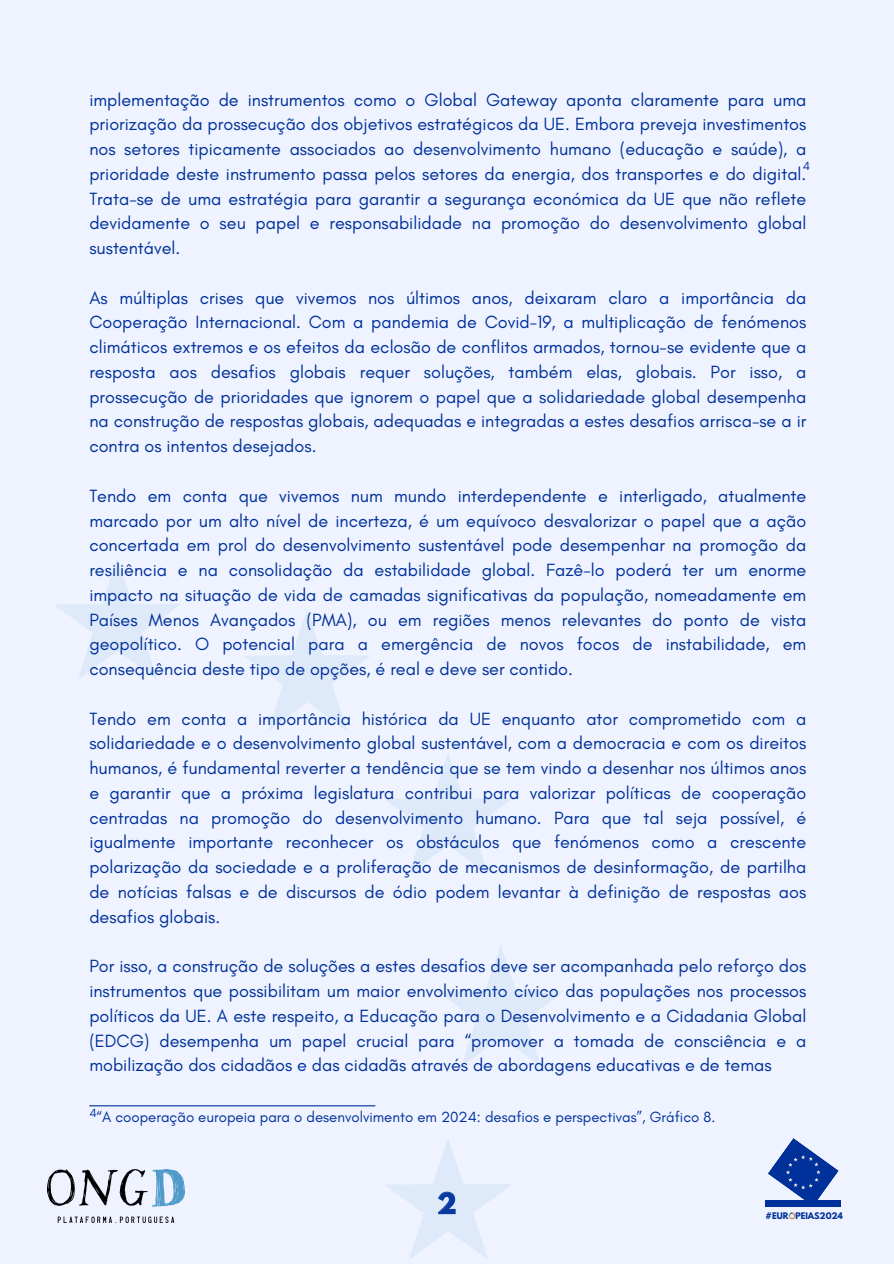
<style>
.page{position:relative;width:894px;height:1264px;background:#fff}
.page>*{position:absolute;margin:0;border:0;box-sizing:border-box;transform-origin:0 0}
.t1{font:700 25.5px "League Spartan";color:#00309a}
.t2{font:18px/24.8px "Glacial Indifference";color:#00309a;text-align:justify}
.t3{font:15px "Glacial Indifference";color:#00309a}
.t4{font:12px "Glacial Indifference";color:#00309a}
.t5{font:700 8.1px "League Spartan";color:#00309a}
</style>
<div class="page">
<div style="left:0;top:0;width:893px;height:1263px;background:#eef3ff"></div>
<div style="left:765px;top:1199px;width:75px;height:7px;background:#00309a"></div>
<svg style="left:767px;top:1138px;width:71px;height:62px"></svg>
<svg style="left:788px;top:1212px;width:7px;height:7px"></svg>
<svg style="left:54px;top:559px;width:126px;height:120px"></svg>
<svg style="left:244px;top:610px;width:126px;height:120px"></svg>
<svg style="left:385px;top:754px;width:126px;height:120px"></svg>
<svg style="left:438px;top:945px;width:126px;height:121px"></svg>
<svg style="left:386px;top:1140px;width:125px;height:119px"></svg>
<img style="left:47px;top:1169px;width:138px;height:53px">
<hr style="left:89px;top:1105px;width:286px;height:1px;background:#00309a">
<h1 class="t2" style="left:89px;top:87px;width:718px">implementação de instrumentos como o Global Gateway aponta claramente para uma priorização da prossecução dos objetivos estratégicos da UE. Embora preveja investimentos nos setores tipicamente associados ao desenvolvimento humano (educação e saúde), a prioridade deste instrumento passa pelos setores da energia, dos transportes e do digital.<br>Trata-se de uma estratégia para garantir a segurança económica da UE que não reflete devidamente o seu papel e responsabilidade na promoção do desenvolvimento global sustentável.</h1>
<h1 class="t2" style="left:89px;top:285px;width:718px">As múltiplas crises que vivemos nos últimos anos, deixaram claro a importância da Cooperação Internacional. Com a pandemia de Covid-19, a multiplicação de fenómenos climáticos extremos e os efeitos da eclosão de conflitos armados, tornou-se evidente que a resposta aos desafios globais requer soluções, também elas, globais. Por isso, a prossecução de prioridades que ignorem o papel que a solidariedade global desempenha na construção de respostas globais, adequadas e integradas a estes desafios arrisca-se a ir contra os intentos desejados.</h1>
<h1 class="t2" style="left:89px;top:483px;width:718px">Tendo em conta que vivemos num mundo interdependente e interligado, atualmente marcado por um alto nível de incerteza, é um equívoco desvalorizar o papel que a ação concertada em prol do desenvolvimento sustentável pode desempenhar na promoção da resiliência e na consolidação da estabilidade global. Fazê-lo poderá ter um enorme impacto na situação de vida de camadas significativas da população, nomeadamente em Países Menos Avançados (PMA), ou em regiões menos relevantes do ponto de vista geopolítico. O potencial para a emergência de novos focos de instabilidade, em consequência deste tipo de opções, é real e deve ser contido.</h1>
<h1 class="t2" style="left:89px;top:706px;width:718px">Tendo em conta a importância histórica da UE enquanto ator comprometido com a solidariedade e o desenvolvimento global sustentável, com a democracia e com os direitos humanos, é fundamental reverter a tendência que se tem vindo a desenhar nos últimos anos e garantir que a próxima legislatura contribui para valorizar políticas de cooperação centradas na promoção do desenvolvimento humano. Para que tal seja possível, é igualmente importante reconhecer os obstáculos que fenómenos como a crescente polarização da sociedade e a proliferação de mecanismos de desinformação, de partilha de notícias falsas e de discursos de ódio podem levantar à definição de respostas aos desafios globais.</h1>
<p class="t2" style="left:89px;top:953px;width:718px">Por isso, a construção de soluções a estes desafios deve ser acompanhada pelo reforço dos instrumentos que possibilitam um maior envolvimento cívico das populações nos processos políticos da UE. A este respeito, a Educação para o Desenvolvimento e a Cidadania Global (EDCG) desempenha um papel crucial para “promover a tomada de consciência e a mobilização dos cidadãos e das cidadãs através de abordagens educativas e de temas</p>
<p class="t4" style="left:802px;top:158px;width:9px">4</p>
<p class="t4" style="left:89px;top:1105px;width:9px">4</p>
<p class="t3" style="left:97px;top:1107px;width:620px">“A cooperação europeia para o desenvolvimento em 2024: desafios e perspectivas”, Gráfico 8.</p>
<h1 class="t1" style="left:437px;top:1191px;width:21px">2</h1>
<p class="t5" style="left:765px;top:1211px;width:79px">#EUR PEIAS2024</p>
</div>
